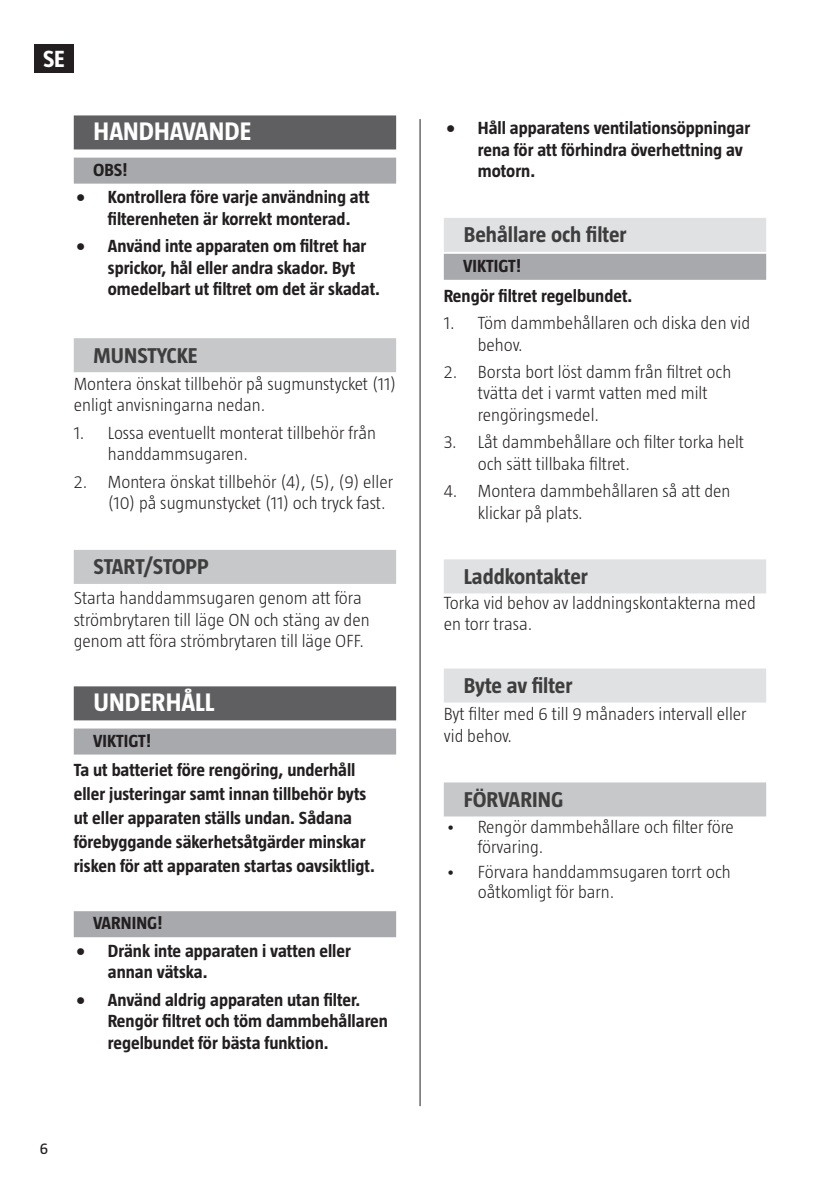
<style>
.page{position:relative;width:840px;height:1191px;background:#fff}
.page>*{position:absolute;margin:0;border:0;box-sizing:border-box;transform-origin:0 0}
.t1{font:700 26px "Taz";color:#fff}
.t2{font:700 24px "Taz";color:#fff}
.t3{font:700 22px "Taz";color:#3e3e3f}
.t4{font:300 18px/21.6px "Taz";color:#231f20}
.t5{font:700 18px/21.6px "Taz";color:#231f20}
.t6{font:16px "Taz";color:#231f20}
</style>
<div class="page">
<div style="left:35px;top:44px;width:39px;height:29px;background:#231f20"></div>
<hr style="left:419px;top:119px;width:1px;height:987px;background:#231f20">
<div style="left:443px;top:218px;width:322px;height:34px;background:#e0e1e3"></div>
<div style="left:443px;top:254px;width:322px;height:26px;background:#a8a9ad"></div>
<div style="left:443px;top:559px;width:322px;height:34px;background:#e0e1e3"></div>
<div style="left:443px;top:668px;width:322px;height:34px;background:#e0e1e3"></div>
<div style="left:443px;top:782px;width:322px;height:34px;background:#c7c8ca"></div>
<div style="left:74px;top:115px;width:322px;height:34px;background:#5f5f62"></div>
<div style="left:74px;top:158px;width:322px;height:26px;background:#a8a9ad"></div>
<div style="left:74px;top:338px;width:322px;height:34px;background:#c7c8ca"></div>
<div style="left:74px;top:550px;width:322px;height:34px;background:#c7c8ca"></div>
<div style="left:74px;top:686px;width:322px;height:34px;background:#5f5f62"></div>
<div style="left:74px;top:728px;width:322px;height:26px;background:#a8a9ad"></div>
<div style="left:74px;top:911px;width:322px;height:26px;background:#a8a9ad"></div>
<h2 class="t2" style="left:43px;top:45px;width:23px">SE</h2>
<h1 class="t1" style="left:94px;top:117px;width:159px">HANDHAVANDE</h1>
<p class="t5" style="left:93px;top:159px;width:36px">OBS!</p>
<p class="t5" style="left:108px;top:186px;width:263px;text-indent:-32px">• Kontrollera före varje användning att filterenheten är korrekt monterad.</p>
<p class="t5" style="left:108px;top:235px;width:273px;text-indent:-32px">• Använd inte apparaten om filtret har sprickor, hål eller andra skador. Byt omedelbart ut filtret om det är skadat.</p>
<p class="t3" style="left:94px;top:343px;width:105px">MUNSTYCKE</p>
<p class="t4" style="left:74px;top:373px;width:323px">Montera önskat tillbehör på sugmunstycket (11) enligt anvisningarna nedan.</p>
<p class="t4" style="left:108px;top:421px;width:270px;text-indent:-34px">1. Lossa eventuellt monterat tillbehör från handdammsugaren.</p>
<p class="t4" style="left:108px;top:470px;width:286px;text-indent:-34px">2. Montera önskat tillbehör (4), (5), (9) eller (10) på sugmunstycket (11) och tryck fast.</p>
<p class="t3" style="left:94px;top:554px;width:116px">START/STOPP</p>
<p class="t4" style="left:74px;top:587px;width:297px">Starta handdammsugaren genom att föra strömbrytaren till läge ON och stäng av den genom att föra strömbrytaren till läge OFF.</p>
<h1 class="t1" style="left:94px;top:688px;width:122px">UNDERHÅLL</h1>
<p class="t5" style="left:74px;top:725px;width:283px;line-height:29.6px;text-indent:19px">VIKTIGT!<br>Ta ut batteriet före rengöring, underhåll</p>
<p class="t5" style="left:74px;top:782px;width:302px;line-height:24px">eller justeringar samt innan tillbehör byts ut eller apparaten ställs undan. Sådana förebyggande säkerhetsåtgärder minskar risken för att apparaten startas oavsiktligt.</p>
<p class="t5" style="left:93px;top:912px;width:71px">VARNING!</p>
<p class="t5" style="left:108px;top:939px;width:244px;text-indent:-32px">• Dränk inte apparaten i vatten eller annan vätska.</p>
<p class="t5" style="left:108px;top:988px;width:281px;text-indent:-32px">• Använd aldrig apparaten utan filter.<br>Rengör filtret och töm dammbehållaren regelbundet för bästa funktion.</p>
<p class="t6" style="left:40px;top:1139px;width:10px">6</p>
<p class="t5" style="left:477px;top:117px;width:273px;text-indent:-32px">• Håll apparatens ventilationsöppningar rena för att förhindra överhettning av motorn.</p>
<p class="t3" style="left:463px;top:222px;width:164px">Behållare och filter</p>
<p class="t5" style="left:443px;top:251px;width:190px;line-height:29.6px;text-indent:19px">VIKTIGT!<br>Rengör filtret regelbundet.</p>
<p class="t4" style="left:477px;top:312px;width:273px;text-indent:-34px">1. Töm dammbehållaren och diska den vid behov.</p>
<p class="t4" style="left:477px;top:361px;width:255px;text-indent:-34px">2. Borsta bort löst damm från filtret och tvätta det i varmt vatten med milt rengöringsmedel.</p>
<p class="t4" style="left:477px;top:431px;width:268px;text-indent:-34px">3. Låt dammbehållare och filter torka helt och sätt tillbaka filtret.</p>
<p class="t4" style="left:477px;top:480px;width:254px;text-indent:-34px">4. Montera dammbehållaren så att den klickar på plats.</p>
<p class="t3" style="left:463px;top:564px;width:126px">Laddkontakter</p>
<p class="t4" style="left:443px;top:593px;width:313px;line-height:20px">Torka vid behov av laddningskontakterna med en torr trasa.</p>
<p class="t3" style="left:463px;top:673px;width:110px">Byte av filter</p>
<p class="t4" style="left:443px;top:703px;width:304px">Byt filter med 6 till 9 månaders intervall eller vid behov.</p>
<p class="t3" style="left:463px;top:787px;width:101px">FÖRVARING</p>
<p class="t4" style="left:477px;top:816px;width:257px;line-height:20px;text-indent:-32px">• Rengör dammbehållare och filter före förvaring.</p>
<p class="t4" style="left:477px;top:862px;width:254px;line-height:20px;text-indent:-32px">• Förvara handdammsugaren torrt och oåtkomligt för barn.</p>
</div>
